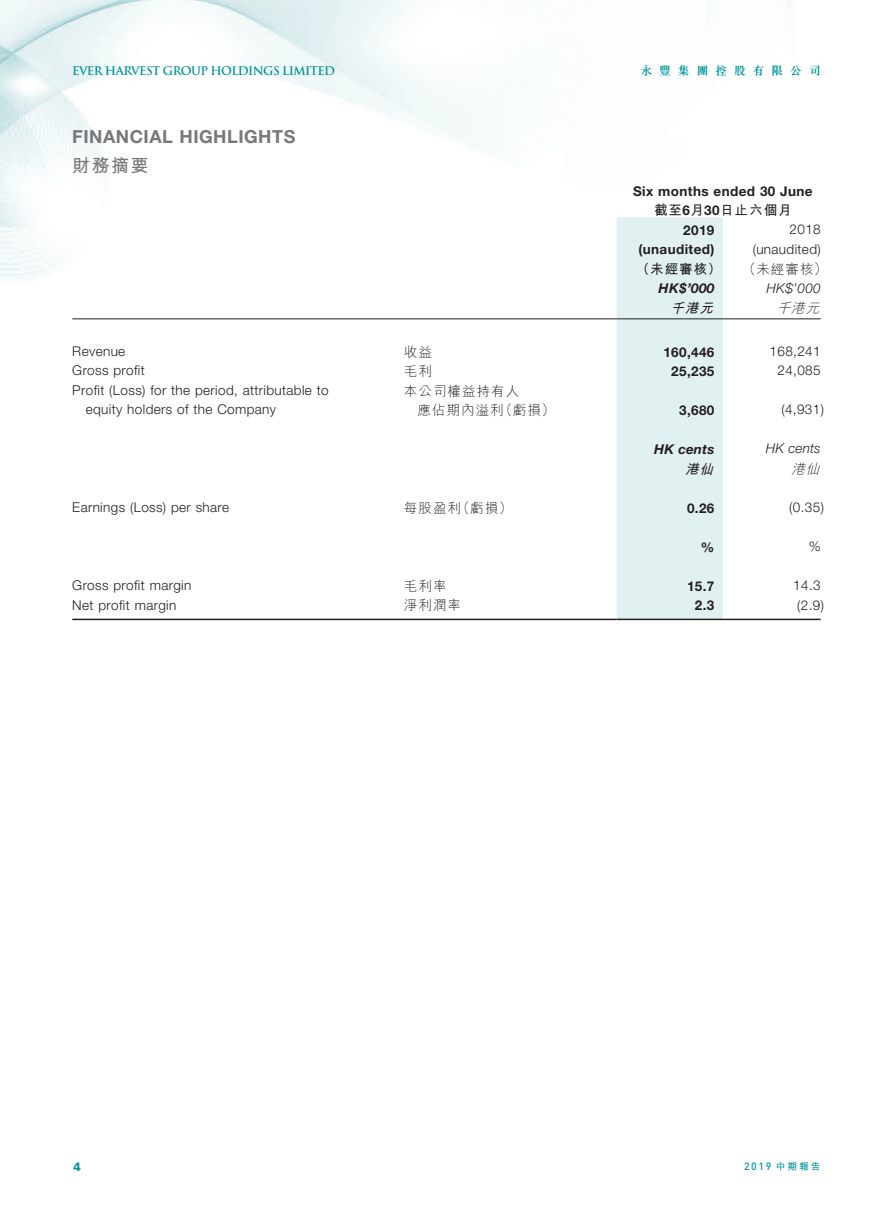
<style>
.page{position:relative;width:893px;height:1212px;background:#fff}
.page>*{position:absolute;margin:0;border:0;box-sizing:border-box;transform-origin:0 0}
.t1{font:700 18px "Helvetica Neue LT Std";letter-spacing:.03em;color:#76787b}
.t2{font:700 18px "M Hei HK";color:#76787b}
.t3{font:300 13.5px "Helvetica Neue LT Std";letter-spacing:.03em;color:#231f20}
.t4{font:700 13.5px "Helvetica Neue LT Std";letter-spacing:.03em;color:#231f20}
.t5{font:300 13.5px "M Hei HK";letter-spacing:.08em;color:#231f20}
.t6{font:700 13.5px "M Hei HK";letter-spacing:.08em;color:#231f20}
.t7{font:italic 700 13.5px "Helvetica Neue LT Std";letter-spacing:.01em;color:#231f20}
.t8{font:italic 300 13.5px "Helvetica Neue LT Std";letter-spacing:.01em;color:#231f20}
.t9{font:italic 700 13.5px "M Hei HK";color:#231f20}
.t10{font:italic 300 13.5px "M Hei HK";color:#231f20}
.t11{font:900 12px "Frutiger LT Std";color:#00959b}
.t12{font:700 11.7px "Trajan Pro";letter-spacing:-.05em;color:#00959b}
.t13{font:700 11.7px "M Sung HK";letter-spacing:.6em;color:#00959b}
.t14{font:500 10.5px "DIN Pro";color:#00959b}
.s1{font-family:"Helvetica Neue LT Std"}
.s2{font-family:"M Hei HK";font-weight:700;font-size:9.75px}
</style>
<div class="page">
<img style="left:0;top:0;width:821px;height:621px">
<div style="left:617px;top:217px;width:106px;height:402px;background:#e1f0f1"></div>
<hr style="left:72px;top:318px;width:332px;height:1px;background:#231f20">
<hr style="left:404px;top:318px;width:213px;height:1px;background:#231f20">
<hr style="left:617px;top:318px;width:106px;height:1px;background:#231f20">
<hr style="left:723px;top:318px;width:98px;height:1px;background:#231f20">
<hr style="left:72px;top:619px;width:332px;height:1px;background:#231f20">
<hr style="left:404px;top:619px;width:213px;height:1px;background:#231f20">
<hr style="left:617px;top:619px;width:106px;height:1px;background:#231f20">
<hr style="left:723px;top:619px;width:98px;height:1px;background:#231f20">
<p class="t12" style="left:72px;top:64px;width:264px">EVER HARVEST GROUP HOLDINGS LIMITED</p>
<p class="t13" style="left:640px;top:63px;width:182px">永豐集團控股有限公司</p>
<h1 class="t1" style="left:72px;top:125px;width:225px">FINANCIAL HIGHLIGHTS</h1>
<h1 class="t2" style="left:72px;top:152px;width:78px">財務摘要</h1>
<p class="t4" style="left:633px;top:183px;width:181px">Six months ended 30 June</p>
<p class="t6" style="left:654px;top:201px;width:139px">截至<span class="s1">6</span>月<span class="s1">30</span>日止六個月</p>
<p class="t4" style="left:683px;top:222px;width:33px">2019</p>
<p class="t3" style="left:789px;top:221px;width:33px">2018</p>
<p class="t4" style="left:638px;top:241px;width:78px">(unaudited)</p>
<p class="t3" style="left:753px;top:241px;width:70px">(unaudited)</p>
<p class="t6" style="left:636px;top:259px;width:86px">（未經審核）</p>
<p class="t5" style="left:742px;top:260px;width:86px">（未經審核）</p>
<p class="t7" style="left:659px;top:280px;width:57px">HK$’000</p>
<p class="t8" style="left:766px;top:280px;width:56px">HK$’000</p>
<p class="t9" style="left:670px;top:298px;width:49px">千港元</p>
<p class="t10" style="left:777px;top:299px;width:49px">千港元</p>
<p class="t3" style="left:72px;top:343px;width:55px">Revenue</p>
<p class="t5" style="left:404px;top:342px;width:30px">收益</p>
<p class="t4" style="left:663px;top:343px;width:53px">160,446</p>
<p class="t3" style="left:770px;top:343px;width:53px">168,241</p>
<p class="t3" style="left:72px;top:362px;width:74px">Gross profit</p>
<p class="t5" style="left:404px;top:362px;width:30px">毛利</p>
<p class="t4" style="left:671px;top:363px;width:45px">25,235</p>
<p class="t3" style="left:777px;top:362px;width:45px">24,085</p>
<p class="t3" style="left:72px;top:382px;width:258px">Profit (Loss) for the period, attributable to</p>
<p class="t5" style="left:404px;top:381px;width:117px">本公司權益持有人</p>
<p class="t3" style="left:86px;top:401px;width:192px">equity holders of the Company</p>
<p class="t5" style="left:417px;top:401px;width:139px">應佔期內溢利（虧損）</p>
<p class="t4" style="left:679px;top:402px;width:37px">3,680</p>
<p class="t3" style="left:781px;top:401px;width:44px">(4,931)</p>
<p class="t7" style="left:654px;top:441px;width:62px">HK cents</p>
<p class="t9" style="left:685px;top:459px;width:34px">港仙</p>
<p class="t8" style="left:766px;top:441px;width:56px">HK cents</p>
<p class="t10" style="left:791px;top:459px;width:34px">港仙</p>
<p class="t3" style="left:72px;top:499px;width:158px">Earnings (Loss) per share</p>
<p class="t5" style="left:404px;top:498px;width:110px">每股盈利（虧損）</p>
<p class="t4" style="left:687px;top:500px;width:29px">0.26</p>
<p class="t3" style="left:789px;top:499px;width:36px">(0.35)</p>
<p class="t4" style="left:701px;top:539px;width:15px">%</p>
<p class="t3" style="left:809px;top:538px;width:14px">%</p>
<p class="t3" style="left:72px;top:577px;width:121px">Gross profit margin</p>
<p class="t5" style="left:404px;top:576px;width:44px">毛利率</p>
<p class="t4" style="left:687px;top:578px;width:29px">15.7</p>
<p class="t3" style="left:793px;top:577px;width:29px">14.3</p>
<p class="t3" style="left:72px;top:597px;width:106px">Net profit margin</p>
<p class="t5" style="left:404px;top:596px;width:59px">淨利潤率</p>
<p class="t4" style="left:695px;top:597px;width:21px">2.3</p>
<p class="t3" style="left:797px;top:597px;width:28px">(2.9)</p>
<p class="t11" style="left:74px;top:1160px;width:9px">4</p>
<p class="t14" style="left:744px;top:1159px;width:78px">2019 <span class="s2">中期報告</span></p>
</div>
